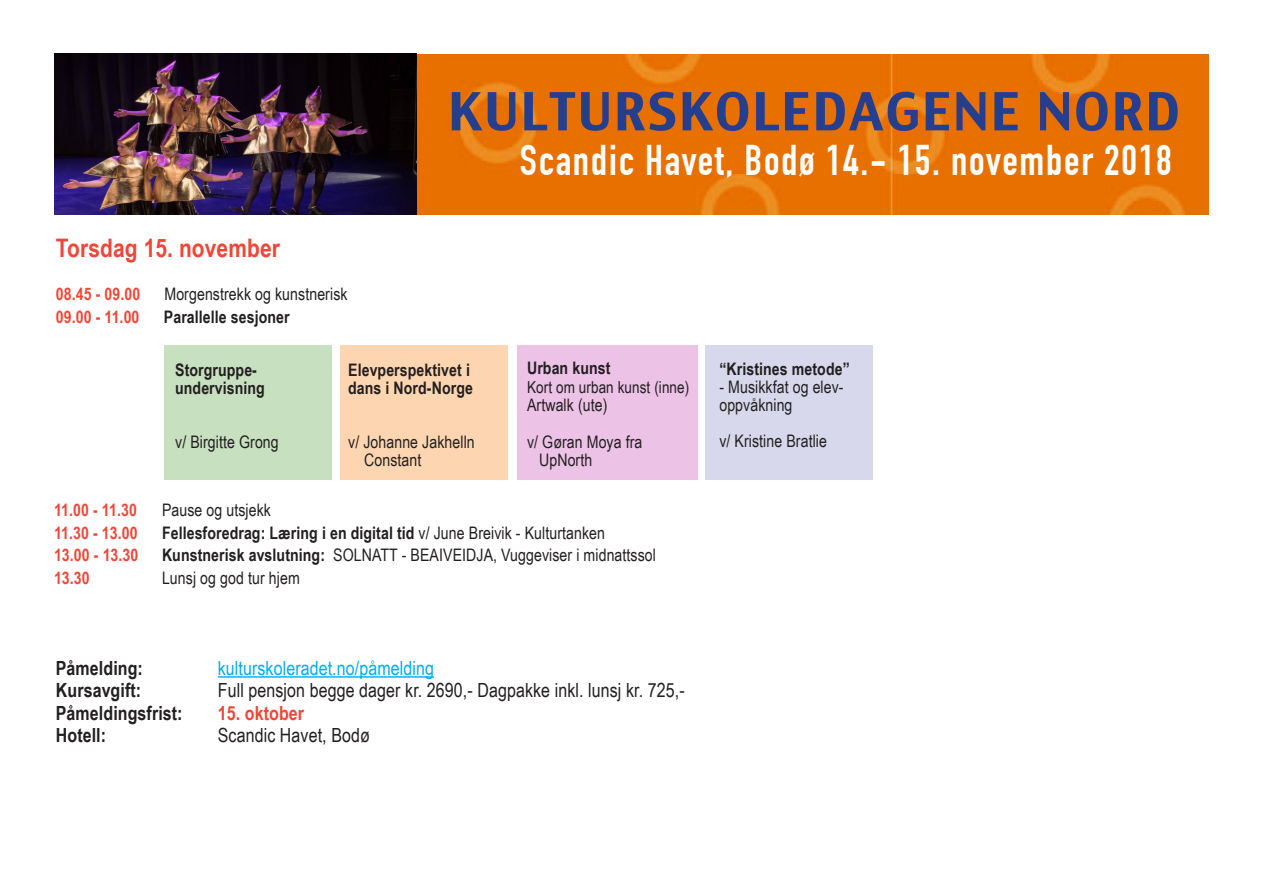
<style>
.page{position:relative;width:1263px;height:893px;background:#fff}
.page>*{position:absolute;margin:0;border:0;box-sizing:border-box;transform-origin:0 0}
.t1{font:51px "Charcoal CY";letter-spacing:.04em;color:#253f8e}
.t2{font:700 42px "DIN Condensed";letter-spacing:.04em;color:#fff}
.t3{font:700 25.5px "Arial Narrow";letter-spacing:.005em;color:#ef4637}
.t4{font:19.5px "Arial Narrow";letter-spacing:.005em;color:#231f20}
.t5{font:700 19.5px "Arial Narrow";letter-spacing:.005em;color:#231f20}
.t6{font:19.5px "Arial Narrow";letter-spacing:.005em;color:#00aeef}
.t7{font:700 19.5px "Arial Narrow";letter-spacing:.005em;color:#ef4637}
.t8{font:17.25px "Arial Narrow";letter-spacing:.005em;color:#231f20}
.t9{font:700 17.25px/18px "Arial Narrow";letter-spacing:.005em;color:#231f20}
.t10{font:700 17.25px "Arial Narrow";letter-spacing:.005em;color:#ef4637}
.t11{font:16.5px "Arial Narrow";letter-spacing:.005em;color:#231f20}
.s1{font-weight:400}
.s2{font-weight:700}
</style>
<div class="page">
<img style="left:54px;top:54px;width:1155px;height:160px">
<hr style="left:218px;top:676px;width:216px;height:2px;background:#00aeef">
<div style="left:517px;top:345px;width:181px;height:134px;background:#edc2e7"></div>
<div style="left:340px;top:345px;width:168px;height:134px;background:#fdd6b1"></div>
<div style="left:164px;top:345px;width:167px;height:134px;background:#c7e0bf"></div>
<div style="left:705px;top:345px;width:167px;height:135px;background:#d8d8ec"></div>
<p class="t1" style="left:448px;top:79px;width:733px">KULTURSKOLEDAGENE NORD</p>
<p class="t3" style="left:56px;top:228px;width:226px">Torsdag 15. november</p>
<p class="t10" style="left:56px;top:281px;width:86px">08.45 - 09.00</p>
<p class="t8" style="left:164px;top:281px;width:185px">Morgenstrekk og kunstnerisk</p>
<p class="t10" style="left:56px;top:303px;width:85px">09.00 - 11.00</p>
<p class="t9" style="left:164px;top:307px;width:127px">Parallelle sesjoner</p>
<p class="t9" style="left:175px;top:360px;width:83px">Storgruppe-</p>
<p class="t9" style="left:175px;top:378px;width:91px">undervisning</p>
<p class="t8" style="left:175px;top:429px;width:105px">v/ Birgitte Grong</p>
<p class="t9" style="left:348px;top:360px;width:126px">Elevperspektivet i dans i Nord-Norge</p>
<p class="t8" style="left:348px;top:429px;width:128px">v/ Johanne Jakhelln</p>
<p class="t8" style="left:364px;top:447px;width:59px">Constant</p>
<p class="t2" style="left:520px;top:136px;width:653px">Scandic Havet, Bodø 14.- 15. november 2018</p>
<p class="t9" style="left:527px;top:358px;width:85px">Urban kunst</p>
<p class="t11" style="left:527px;top:375px;width:164px">Kort om urban kunst (inne)</p>
<p class="t8" style="left:527px;top:392px;width:82px">Artwalk (ute)</p>
<p class="t8" style="left:527px;top:429px;width:117px">v/ Gøran Moya fra</p>
<p class="t8" style="left:539px;top:447px;width:55px">UpNorth</p>
<p class="t9" style="left:719px;top:359px;width:132px">“Kristines metode”</p>
<p class="t8" style="left:719px;top:375px;width:126px">- Musikkfat og elev-</p>
<p class="t8" style="left:719px;top:393px;width:75px">oppvåkning</p>
<p class="t8" style="left:719px;top:429px;width:109px">v/ Kristine Bratlie</p>
<p class="t10" style="left:54px;top:497px;width:84px">11.00 - 11.30</p>
<p class="t8" style="left:162px;top:498px;width:111px">Pause og utsjekk</p>
<p class="t10" style="left:54px;top:520px;width:85px">11.30 - 13.00</p>
<p class="t9" style="left:162px;top:523px;width:445px">Fellesforedrag: Læring i en digital tid <span class="s1">v/ June Breivik - Kulturtanken</span></p>
<p class="t10" style="left:54px;top:542px;width:86px">13.00 - 13.30</p>
<p class="t8" style="left:162px;top:543px;width:495px"><span class="s2">Kunstnerisk avslutning:</span> SOLNATT - BEAIVEIDJA, Vuggeviser i midnattssol</p>
<p class="t10" style="left:54px;top:565px;width:37px">13.30</p>
<p class="t8" style="left:162px;top:565px;width:139px">Lunsj og god tur hjem</p>
<p class="t5" style="left:56px;top:653px;width:89px">Påmelding:</p>
<p class="t6" style="left:218px;top:654px;width:218px">kulturskoleradet.no/påmelding</p>
<p class="t5" style="left:56px;top:676px;width:87px">Kursavgift:</p>
<p class="t4" style="left:218px;top:676px;width:468px">Full pensjon begge dager kr. 2690,- Dagpakke inkl. lunsj kr. 725,-</p>
<p class="t5" style="left:56px;top:698px;width:128px">Påmeldingsfrist:</p>
<p class="t7" style="left:218px;top:698px;width:88px">15. oktober</p>
<p class="t5" style="left:56px;top:721px;width:52px">Hotell:</p>
<p class="t4" style="left:218px;top:721px;width:153px">Scandic Havet, Bodø</p>
</div>
